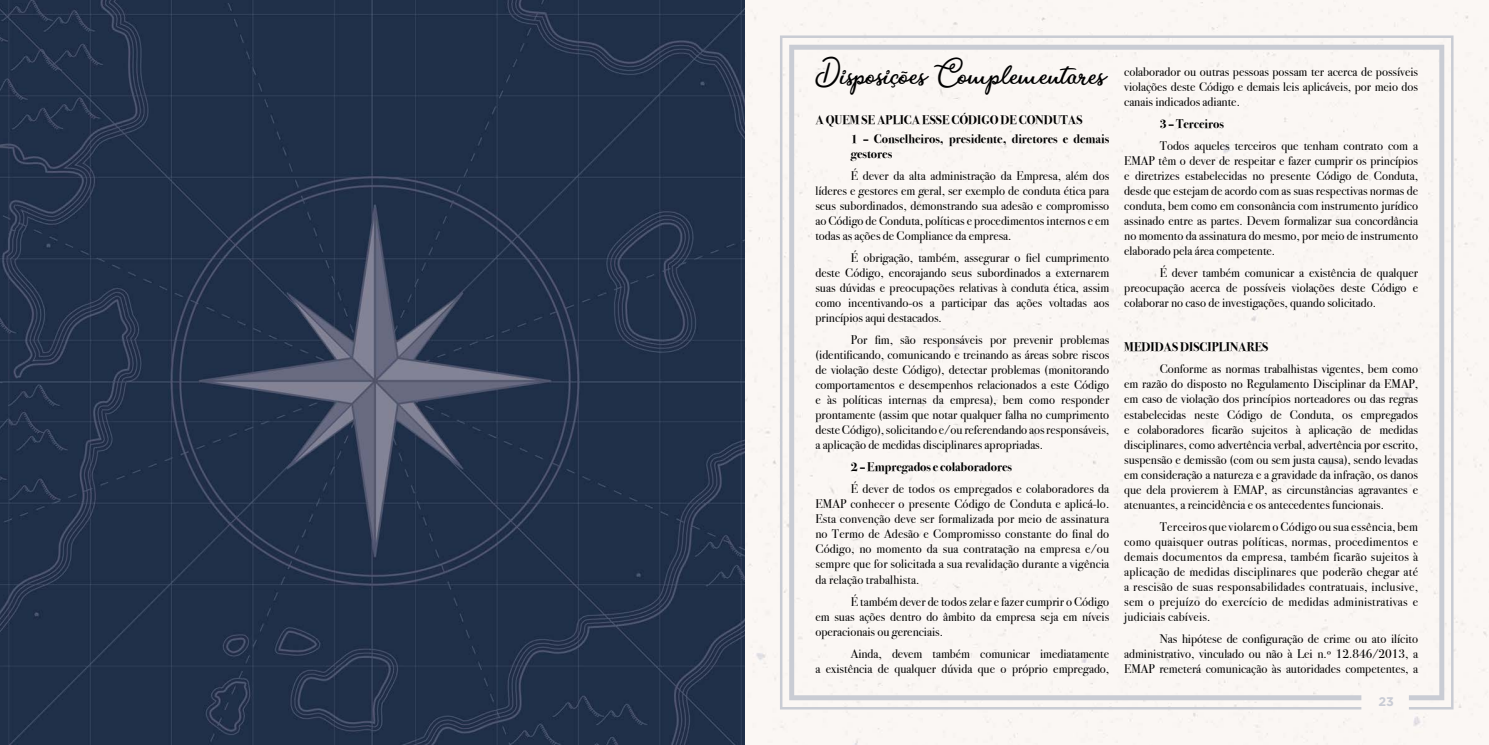
<style>
.page{position:relative;width:1489px;height:745px;background:#fff}
.page>*{position:absolute;margin:0;border:0;box-sizing:border-box;transform-origin:0 0}
.t1{font:17.5px "Bite Chocolate";color:#000}
.t2{font:12.5px/15px "Bodoni Svty Two ITCTT";color:#000;text-align:justify}
.t3{font:700 12.5px/18.5px "Bodoni Svty Two ITCTT";color:#000}
.t4{font:700 12.5px "Gotham";color:#c9ccd5}
</style>
<div class="page">
<div style="left:744px;top:0;width:744px;height:744px;background:#fbf7f4"></div>
<svg style="left:780px;top:35px;width:673px;height:674px;fill:#faf6f3"></svg>
<div style="left:789px;top:45px;width:655px;height:654px;background:#fbf7f4"></div>
<img style="left:0;top:0;width:744px;height:744px">
<h1 class="t1" style="left:815px;top:68px;width:291px">Disposições Complementares</h1>
<p class="t3" style="left:850px;top:109px;width:260px;text-indent:-35px">A QUEM SE APLICA ESSE CÓDIGO DE CONDUTAS<br>1 – Conselheiros, presidente, diretores e demais</p>
<p class="t3" style="left:850px;top:143px;width:43px">gestores</p>
<p class="t2" style="left:815px;top:166px;width:295px;text-indent:35px">É dever da alta administração da Empresa, além dos líderes e gestores em geral, ser exemplo de conduta ética para seus subordinados, demonstrando sua adesão e compromisso ao Código de Conduta, políticas e procedimentos internos e em todas as ações de Compliance da empresa.</p>
<p class="t2" style="left:815px;top:248px;width:295px;text-indent:35px">É obrigação, também, assegurar o fiel cumprimento deste Código, encorajando seus subordinados a externarem suas dúvidas e preocupações relativas à conduta ética, assim como incentivando-os a participar das ações voltadas aos princípios aqui destacados.</p>
<p class="t2" style="left:815px;top:331px;width:295px;text-indent:35px">Por fim, são responsáveis por prevenir problemas (identificando, comunicando e treinando as áreas sobre riscos de violação deste Código), detectar problemas (monitorando comportamentos e desempenhos relacionados a este Código e às políticas internas da empresa), bem como responder prontamente (assim que notar qualquer falha no cumprimento deste Código), solicitando e/ou referendando aos responsáveis, a aplicação de medidas disciplinares apropriadas.</p>
<p class="t3" style="left:850px;top:456px;width:163px">2 – Empregados e colaboradores</p>
<p class="t2" style="left:815px;top:480px;width:295px;text-indent:35px">É dever de todos os empregados e colaboradores da EMAP conhecer o presente Código de Conduta e aplicá-lo.<br>Esta convenção deve ser formalizada por meio de assinatura no Termo de Adesão e Compromisso constante do final do Código, no momento da sua contratação na empresa e/ou sempre que for solicitada a sua revalidação durante a vigência da relação trabalhista.</p>
<p class="t2" style="left:815px;top:592px;width:295px;text-indent:35px">É também dever de todos zelar e fazer cumprir o Código em suas ações dentro do âmbito da empresa seja em níveis operacionais ou gerenciais.</p>
<p class="t2" style="left:815px;top:644px;width:295px;text-align:right">Ainda, devem também comunicar imediatamente<br>a existência de qualquer dúvida que o próprio empregado,</p>
<p class="t2" style="left:1124px;top:62px;width:295px">colaborador ou outras pessoas possam ter acerca de possíveis violações deste Código e demais leis aplicáveis, por meio dos canais indicados adiante.</p>
<p class="t3" style="left:1159px;top:113px;width:66px">3 – Terceiros</p>
<p class="t2" style="left:1124px;top:137px;width:295px;text-indent:35px">Todos aqueles terceiros que tenham contrato com a EMAP têm o dever de respeitar e fazer cumprir os princípios e diretrizes estabelecidas no presente Código de Conduta, desde que estejam de acordo com as suas respectivas normas de conduta, bem como em consonância com instrumento jurídico assinado entre as partes. Devem formalizar sua concordância no momento da assinatura do mesmo, por meio de instrumento elaborado pela área competente.</p>
<p class="t2" style="left:1124px;top:264px;width:295px;text-indent:35px">É dever também comunicar a existência de qualquer preocupação acerca de possíveis violações deste Código e colaborar no caso de investigações, quando solicitado.</p>
<p class="t3" style="left:1124px;top:336px;width:146px">MEDIDAS DISCIPLINARES</p>
<p class="t2" style="left:1124px;top:360px;width:295px;text-indent:35px">Conforme as normas trabalhistas vigentes, bem como em razão do disposto no Regulamento Disciplinar da EMAP, em caso de violação dos princípios norteadores ou das regras estabelecidas neste Código de Conduta, os empregados e colaboradores ficarão sujeitos à aplicação de medidas disciplinares, como advertência verbal, advertência por escrito, suspensão e demissão (com ou sem justa causa), sendo levadas em consideração a natureza e a gravidade da infração, os danos que dela provierem à EMAP, as circunstâncias agravantes e atenuantes, a reincidência e os antecedentes funcionais.</p>
<p class="t2" style="left:1124px;top:517px;width:295px;text-indent:35px">Terceiros que violarem o Código ou sua essência, bem como quaisquer outras políticas, normas, procedimentos e demais documentos da empresa, também ficarão sujeitos à aplicação de medidas disciplinares que poderão chegar até a rescisão de suas responsabilidades contratuais, inclusive, sem o prejuízo do exercício de medidas administrativas e judiciais cabíveis.</p>
<p class="t2" style="left:1124px;top:629px;width:295px;text-indent:35px">Nas hipótese de configuração de crime ou ato ilícito administrativo, vinculado ou não à Lei n.º 12.846/2013, a EMAP remeterá comunicação às autoridades competentes, a</p>
<p class="t4" style="left:1378px;top:693px;width:17px">23</p>
</div>
